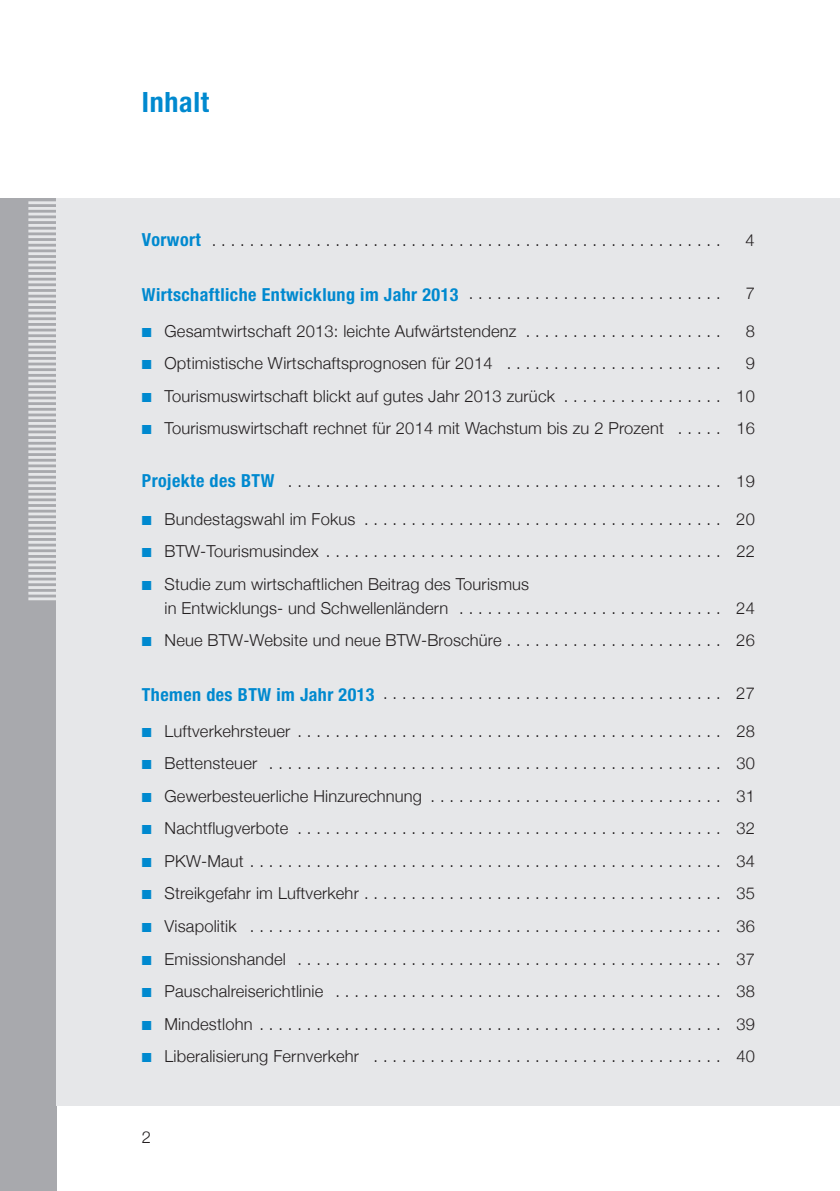
<style>
.page{position:relative;width:840px;height:1191px;background:#fff}
.page>*{position:absolute;margin:0;border:0;box-sizing:border-box;transform-origin:0 0}
.t1{font:700 condensed 28px "Helvetica Neue";letter-spacing:.025em;color:#0089cf}
.t2{font:700 condensed 18px "Helvetica Neue";letter-spacing:.025em;color:#0089cf}
.t3{font:300 16.4px/24px "Helvetica Neue";letter-spacing:.01em;color:#231f20}
.s1{font-weight:700;font-stretch:condensed;font-size:18px;color:#0089cf}
.s2{font-weight:300;font-stretch:normal;font-size:16.4px;color:#231f20}
.s3{color:#0089cf}
</style>
<div class="page">
<div style="left:0;top:198px;width:57px;height:993px;background:#a8a9ad"></div>
<hr style="left:839px;top:198px;width:1px;height:908px;background:#e6e7e9">
<div style="left:57px;top:198px;width:782px;height:908px;background:#e6e7e9"></div>
<hr style="left:28px;top:597px;width:29px;height:3px;background:#e6e7e9">
<hr style="left:28px;top:592px;width:29px;height:2px;background:#e6e7e9">
<hr style="left:28px;top:586px;width:29px;height:3px;background:#e6e7e9">
<hr style="left:28px;top:580px;width:29px;height:3px;background:#e6e7e9">
<hr style="left:28px;top:575px;width:29px;height:2px;background:#e6e7e9">
<hr style="left:28px;top:569px;width:29px;height:3px;background:#e6e7e9">
<hr style="left:28px;top:563px;width:29px;height:3px;background:#e6e7e9">
<hr style="left:28px;top:558px;width:29px;height:2px;background:#e6e7e9">
<hr style="left:28px;top:552px;width:29px;height:3px;background:#e6e7e9">
<hr style="left:28px;top:546px;width:29px;height:3px;background:#e6e7e9">
<hr style="left:28px;top:541px;width:29px;height:2px;background:#e6e7e9">
<hr style="left:28px;top:535px;width:29px;height:3px;background:#e6e7e9">
<hr style="left:28px;top:529px;width:29px;height:3px;background:#e6e7e9">
<hr style="left:28px;top:524px;width:29px;height:3px;background:#e6e7e9">
<hr style="left:28px;top:518px;width:29px;height:3px;background:#e6e7e9">
<hr style="left:28px;top:512px;width:29px;height:3px;background:#e6e7e9">
<hr style="left:28px;top:507px;width:29px;height:3px;background:#e6e7e9">
<hr style="left:28px;top:501px;width:29px;height:3px;background:#e6e7e9">
<hr style="left:28px;top:495px;width:29px;height:3px;background:#e6e7e9">
<hr style="left:28px;top:490px;width:29px;height:3px;background:#e6e7e9">
<hr style="left:28px;top:484px;width:29px;height:3px;background:#e6e7e9">
<hr style="left:28px;top:478px;width:29px;height:3px;background:#e6e7e9">
<hr style="left:28px;top:473px;width:29px;height:3px;background:#e6e7e9">
<hr style="left:28px;top:467px;width:29px;height:3px;background:#e6e7e9">
<hr style="left:28px;top:461px;width:29px;height:3px;background:#e6e7e9">
<hr style="left:28px;top:456px;width:29px;height:3px;background:#e6e7e9">
<hr style="left:28px;top:450px;width:29px;height:3px;background:#e6e7e9">
<hr style="left:28px;top:444px;width:29px;height:3px;background:#e6e7e9">
<hr style="left:28px;top:439px;width:29px;height:3px;background:#e6e7e9">
<hr style="left:28px;top:433px;width:29px;height:3px;background:#e6e7e9">
<hr style="left:28px;top:428px;width:29px;height:2px;background:#e6e7e9">
<hr style="left:28px;top:422px;width:29px;height:3px;background:#e6e7e9">
<hr style="left:28px;top:416px;width:29px;height:3px;background:#e6e7e9">
<hr style="left:28px;top:411px;width:29px;height:2px;background:#e6e7e9">
<hr style="left:28px;top:405px;width:29px;height:3px;background:#e6e7e9">
<hr style="left:28px;top:399px;width:29px;height:3px;background:#e6e7e9">
<hr style="left:28px;top:394px;width:29px;height:2px;background:#e6e7e9">
<hr style="left:28px;top:388px;width:29px;height:3px;background:#e6e7e9">
<hr style="left:28px;top:382px;width:29px;height:3px;background:#e6e7e9">
<hr style="left:28px;top:377px;width:29px;height:2px;background:#e6e7e9">
<hr style="left:28px;top:371px;width:29px;height:3px;background:#e6e7e9">
<hr style="left:28px;top:365px;width:29px;height:3px;background:#e6e7e9">
<hr style="left:28px;top:360px;width:29px;height:2px;background:#e6e7e9">
<hr style="left:28px;top:354px;width:29px;height:3px;background:#e6e7e9">
<hr style="left:28px;top:348px;width:29px;height:3px;background:#e6e7e9">
<hr style="left:28px;top:343px;width:29px;height:3px;background:#e6e7e9">
<hr style="left:28px;top:337px;width:29px;height:3px;background:#e6e7e9">
<hr style="left:28px;top:331px;width:29px;height:3px;background:#e6e7e9">
<hr style="left:28px;top:326px;width:29px;height:3px;background:#e6e7e9">
<hr style="left:28px;top:320px;width:29px;height:3px;background:#e6e7e9">
<hr style="left:28px;top:314px;width:29px;height:3px;background:#e6e7e9">
<hr style="left:28px;top:309px;width:29px;height:3px;background:#e6e7e9">
<hr style="left:28px;top:303px;width:29px;height:3px;background:#e6e7e9">
<hr style="left:28px;top:297px;width:29px;height:3px;background:#e6e7e9">
<hr style="left:28px;top:292px;width:29px;height:3px;background:#e6e7e9">
<hr style="left:28px;top:286px;width:29px;height:3px;background:#e6e7e9">
<hr style="left:28px;top:280px;width:29px;height:3px;background:#e6e7e9">
<hr style="left:28px;top:275px;width:29px;height:3px;background:#e6e7e9">
<hr style="left:28px;top:269px;width:29px;height:3px;background:#e6e7e9">
<hr style="left:28px;top:263px;width:29px;height:3px;background:#e6e7e9">
<hr style="left:28px;top:258px;width:29px;height:3px;background:#e6e7e9">
<hr style="left:28px;top:252px;width:29px;height:3px;background:#e6e7e9">
<hr style="left:28px;top:247px;width:29px;height:2px;background:#e6e7e9">
<hr style="left:28px;top:241px;width:29px;height:3px;background:#e6e7e9">
<hr style="left:28px;top:235px;width:29px;height:3px;background:#e6e7e9">
<hr style="left:28px;top:230px;width:29px;height:2px;background:#e6e7e9">
<hr style="left:28px;top:224px;width:29px;height:3px;background:#e6e7e9">
<hr style="left:28px;top:218px;width:29px;height:3px;background:#e6e7e9">
<hr style="left:28px;top:213px;width:29px;height:2px;background:#e6e7e9">
<hr style="left:28px;top:207px;width:29px;height:3px;background:#e6e7e9">
<hr style="left:28px;top:201px;width:29px;height:3px;background:#e6e7e9">
<h1 class="t1" style="left:142px;top:79px;width:69px">Inhalt</h1>
<p class="t3" style="left:142px;top:228px;width:580px"><span class="s1">Vorwort</span> . . . . . . . . . . . . . . . . . . . . . . . . . . . . . . . . . . . . . . . . . . . . . . . . . . . . . .</p>
<p class="t3" style="left:745px;top:228px;width:11px">4</p>
<p class="t2" style="left:142px;top:279px;width:580px">Wirtschaftliche Entwicklung im Jahr 2013 <span class="s2">. . . . . . . . . . . . . . . . . . . . . . . . . . .</span></p>
<p class="t3" style="left:745px;top:280px;width:11px">7</p>
<p class="t3" style="left:142px;top:318px;width:580px"><span class="s3">■</span> Gesamtwirtschaft 2013: leichte Aufwärtstendenz . . . . . . . . . . . . . . . . . . . . .</p>
<p class="t3" style="left:745px;top:318px;width:11px">8</p>
<p class="t3" style="left:142px;top:351px;width:580px"><span class="s3">■</span> Optimistische Wirtschaftsprognosen für 2014 . . . . . . . . . . . . . . . . . . . . . . .</p>
<p class="t3" style="left:745px;top:351px;width:11px">9</p>
<p class="t3" style="left:142px;top:383px;width:614px"><span class="s3">■</span> Tourismuswirtschaft blickt auf gutes Jahr 2013 zurück . . . . . . . . . . . . . . . . . 10</p>
<p class="t3" style="left:142px;top:416px;width:614px"><span class="s3">■</span> Tourismuswirtschaft rechnet für 2014 mit Wachstum bis zu 2 Prozent . . . . . 16</p>
<p class="t3" style="left:142px;top:468px;width:614px"><span class="s1">Projekte des BTW</span> . . . . . . . . . . . . . . . . . . . . . . . . . . . . . . . . . . . . . . . . . . . . . . 19</p>
<p class="t3" style="left:142px;top:506px;width:614px"><span class="s3">■</span> Bundestagswahl im Fokus . . . . . . . . . . . . . . . . . . . . . . . . . . . . . . . . . . . . . . 20</p>
<p class="t3" style="left:142px;top:539px;width:614px"><span class="s3">■</span> BTW-Tourismusindex . . . . . . . . . . . . . . . . . . . . . . . . . . . . . . . . . . . . . . . . . . 22</p>
<p class="t3" style="left:164px;top:571px;width:591px;text-indent:-23px"><span class="s3">■</span> Studie zum wirtschaftlichen Beitrag des Tourismus<br>in Entwicklungs- und Schwellenländern . . . . . . . . . . . . . . . . . . . . . . . . . . . . 24</p>
<p class="t3" style="left:142px;top:628px;width:614px"><span class="s3">■</span> Neue BTW-Website und neue BTW-Broschüre . . . . . . . . . . . . . . . . . . . . . . . 26</p>
<p class="t3" style="left:142px;top:680px;width:614px"><span class="s1">Themen des BTW im Jahr 2013</span> . . . . . . . . . . . . . . . . . . . . . . . . . . . . . . . . . . . . 27</p>
<p class="t3" style="left:142px;top:718px;width:614px"><span class="s3">■</span> Luftverkehrsteuer . . . . . . . . . . . . . . . . . . . . . . . . . . . . . . . . . . . . . . . . . . . . . 28</p>
<p class="t3" style="left:142px;top:751px;width:614px"><span class="s3">■</span> Bettensteuer . . . . . . . . . . . . . . . . . . . . . . . . . . . . . . . . . . . . . . . . . . . . . . . . 30</p>
<p class="t3" style="left:142px;top:783px;width:614px"><span class="s3">■</span> Gewerbesteuerliche Hinzurechnung . . . . . . . . . . . . . . . . . . . . . . . . . . . . . . . 31</p>
<p class="t3" style="left:142px;top:816px;width:614px"><span class="s3">■</span> Nachtflugverbote . . . . . . . . . . . . . . . . . . . . . . . . . . . . . . . . . . . . . . . . . . . . . 32</p>
<p class="t3" style="left:142px;top:848px;width:614px"><span class="s3">■</span> PKW-Maut . . . . . . . . . . . . . . . . . . . . . . . . . . . . . . . . . . . . . . . . . . . . . . . . . . 34</p>
<p class="t3" style="left:142px;top:881px;width:614px"><span class="s3">■</span> Streikgefahr im Luftverkehr . . . . . . . . . . . . . . . . . . . . . . . . . . . . . . . . . . . . . . 35</p>
<p class="t3" style="left:142px;top:913px;width:614px"><span class="s3">■</span> Visapolitik . . . . . . . . . . . . . . . . . . . . . . . . . . . . . . . . . . . . . . . . . . . . . . . . . . 36</p>
<p class="t3" style="left:142px;top:946px;width:614px"><span class="s3">■</span> Emissionshandel . . . . . . . . . . . . . . . . . . . . . . . . . . . . . . . . . . . . . . . . . . . . . 37</p>
<p class="t3" style="left:142px;top:978px;width:614px"><span class="s3">■</span> Pauschalreiserichtlinie . . . . . . . . . . . . . . . . . . . . . . . . . . . . . . . . . . . . . . . . . 38</p>
<p class="t3" style="left:142px;top:1011px;width:614px"><span class="s3">■</span> Mindestlohn . . . . . . . . . . . . . . . . . . . . . . . . . . . . . . . . . . . . . . . . . . . . . . . . . 39</p>
<p class="t3" style="left:142px;top:1043px;width:614px"><span class="s3">■</span> Liberalisierung Fernverkehr . . . . . . . . . . . . . . . . . . . . . . . . . . . . . . . . . . . . . 40</p>
<p class="t3" style="left:142px;top:1125px;width:11px">2</p>
</div>
